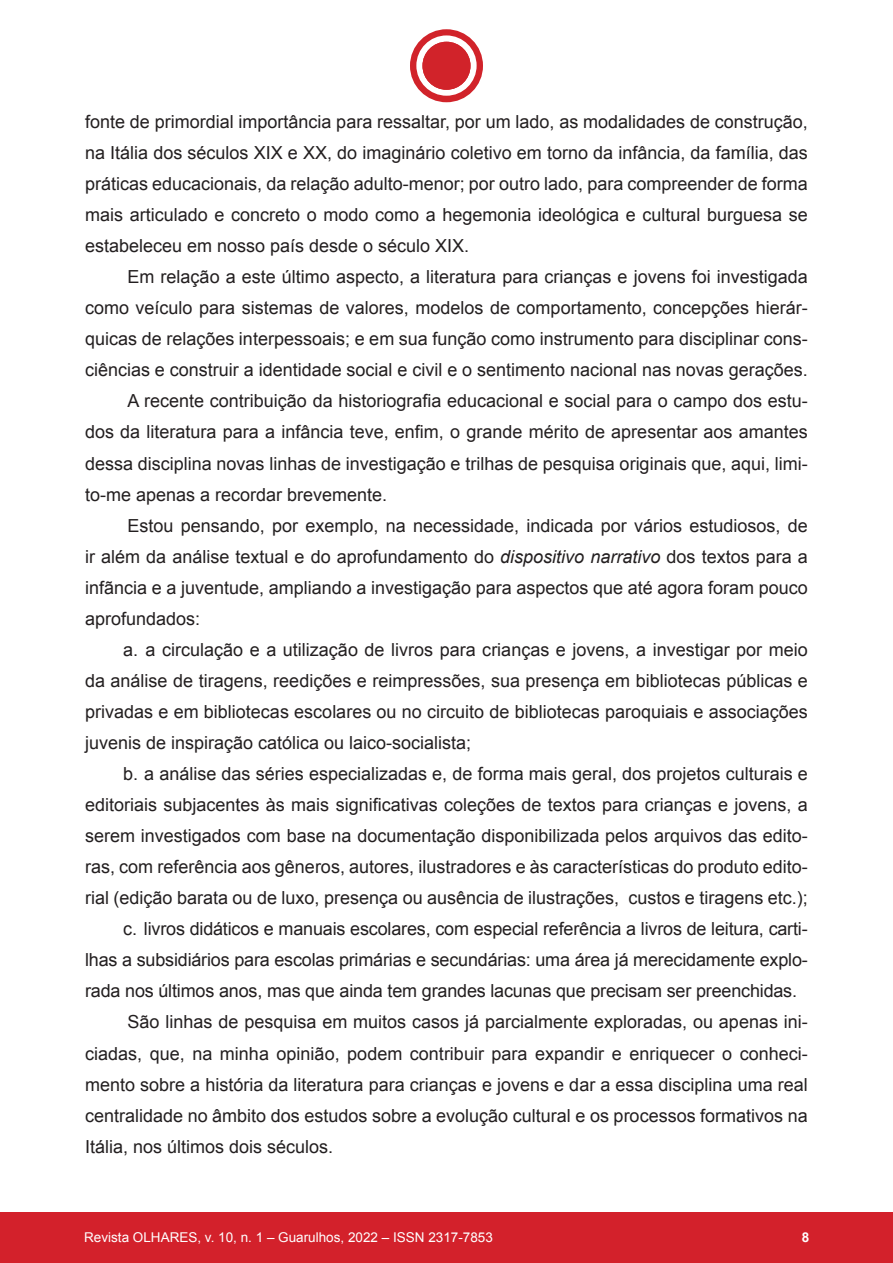
<style>
.page{position:relative;width:893px;height:1263px;background:#fff}
.page>*{position:absolute;margin:0;border:0;box-sizing:border-box;transform-origin:0 0}
._02_Texto{font:18px/31px "Arial";color:#231f20;text-align:justify}
.t1{font:13.5px "Arial";color:#fff}
.t2{font:700 13.5px "Arial";color:#fff}
.s1{font-style:italic}
</style>
<div class="page">
<div style="left:410px;top:29px;width:73px;height:73px;background:#d1232a;border-radius:50%"></div>
<svg style="left:416px;top:35px;width:61px;height:61px"></svg>
<div style="left:422px;top:42px;width:48px;height:48px;background:#d1232a;border-radius:50%"></div>
<div style="left:0;top:1212px;width:893px;height:51px;background:#d3212b"></div>
<p class="_02_Texto" style="left:85px;top:106px;width:724px">fonte de primordial importância para ressaltar, por um lado, as modalidades de construção, na Itália dos séculos XIX e XX, do imaginário coletivo em torno da infância, da família, das práticas educacionais, da relação adulto-menor; por outro lado, para compreender de forma mais articulado e concreto o modo como a hegemonia ideológica e cultural burguesa se estabeleceu em nosso país desde o século XIX.</p>
<p class="_02_Texto" style="left:85px;top:262px;width:724px;text-indent:43px">Em relação a este último aspecto, a literatura para crianças e jovens foi investigada como veículo para sistemas de valores, modelos de comportamento, concepções hierár&shy;quicas de relações interpessoais; e em sua função como instrumento para disciplinar cons&shy;ciências e construir a identidade social e civil e o sentimento nacional nas novas gerações.</p>
<p class="_02_Texto" style="left:85px;top:386px;width:724px;text-indent:43px">A recente contribuição da historiografia educacional e social para o campo dos estu&shy;dos da literatura para a infância teve, enfim, o grande mérito de apresentar aos amantes dessa disciplina novas linhas de investigação e trilhas de pesquisa originais que, aqui, limi&shy;to-me apenas a recordar brevemente.</p>
<p class="_02_Texto" style="left:85px;top:510px;width:724px;text-indent:43px">Estou pensando, por exemplo, na necessidade, indicada por vários estudiosos, de ir além da análise textual e do aprofundamento do <span class="s1">dispositivo narrativo</span> dos textos para a infãncia e a juventude, ampliando a investigação para aspectos que até agora foram pouco aprofundados:</p>
<p class="_02_Texto" style="left:85px;top:634px;width:724px;text-indent:38px">a. a circulação e a utilização de livros para crianças e jovens, a investigar por meio da análise de tiragens, reedições e reimpressões, sua presença em bibliotecas públicas e privadas e em bibliotecas escolares ou no circuito de bibliotecas paroquiais e associações juvenis de inspiração católica ou laico-socialista;</p>
<p class="_02_Texto" style="left:85px;top:758px;width:724px;text-indent:38px">b. a análise das séries especializadas e, de forma mais geral, dos projetos culturais e editoriais subjacentes às mais significativas coleções de textos para crianças e jovens, a serem investigados com base na documentação disponibilizada pelos arquivos das edito&shy;ras, com referência aos gêneros, autores, ilustradores e às características do produto edito&shy;rial (edição barata ou de luxo, presença ou ausência de ilustrações, custos e tiragens etc.);</p>
<p class="_02_Texto" style="left:85px;top:914px;width:724px;text-indent:38px">c. livros didáticos e manuais escolares, com especial referência a livros de leitura, carti&shy;lhas a subsidiários para escolas primárias e secundárias: uma área já merecidamente explo&shy;rada nos últimos anos, mas que ainda tem grandes lacunas que precisam ser preenchidas.</p>
<p class="_02_Texto" style="left:85px;top:1007px;width:724px;text-indent:43px">São linhas de pesquisa em muitos casos já parcialmente exploradas, ou apenas ini&shy;ciadas, que, na minha opinião, podem contribuir para expandir e enriquecer o conheci&shy;mento sobre a história da literatura para crianças e jovens e dar a essa disciplina uma real centralidade no âmbito dos estudos sobre a evolução cultural e os processos formativos na Itália, nos últimos dois séculos.</p>
<p class="t1" style="left:84px;top:1229px;width:410px">Revista OLHARES, v. 10, n. 1 – Guarulhos, 2022 – ISSN 2317-7853</p>
<p class="t2" style="left:802px;top:1228px;width:9px">8</p>
</div>
